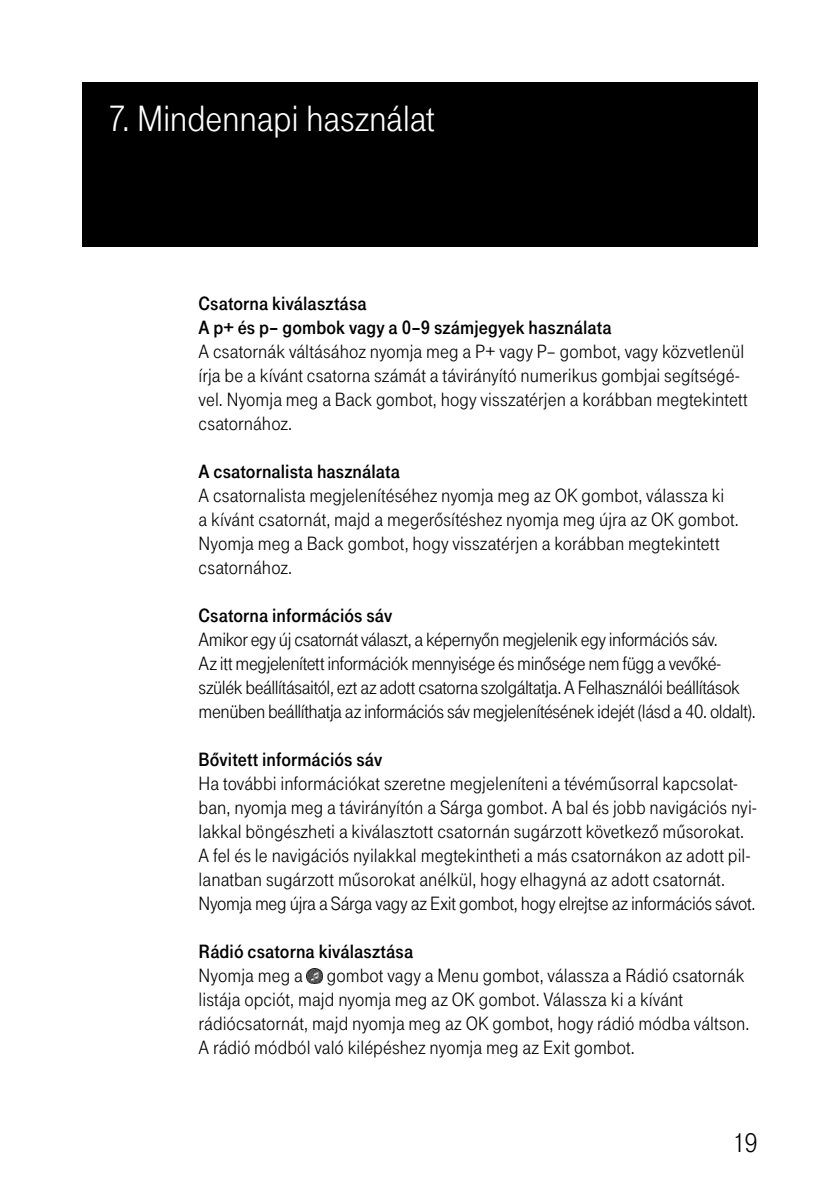
<style>
.page{position:relative;width:840px;height:1191px;background:#fff}
.page>*{position:absolute;margin:0;border:0;box-sizing:border-box;transform-origin:0 0}
.t1{font:38px "Tele Grotesk H Norm";letter-spacing:-.005em;color:#fff}
.t2{font:28px "Tele Grotesk H Norm";color:#000}
.t3{font:20px/24px "Tele Grotesk H Norm";letter-spacing:.005em;color:#000}
.t4{font:20px/24px "Tele Grotesk H Norm";letter-spacing:-.02em;color:#000}
.t5{font:20px/24px "Tele Grotesk H Fett";letter-spacing:.005em;color:#000}
</style>
<div class="page">
<img style="left:307px;top:968px;width:16px;height:15px">
<div style="left:82px;top:82px;width:675px;height:165px;background:#000"></div>
<h1 class="t1" style="left:108px;top:97px;width:328px">7. Mindennapi használat</h1>
<p class="t5" style="left:198px;top:291px;width:414px">Csatorna kiválasztása<br>A p+ és p– gombok vagy a 0–9 számjegyek használata</p>
<p class="t3" style="left:198px;top:339px;width:550px">A csatornák váltásához nyomja meg a P+ vagy P– gombot, vagy közvetlenül írja be a kívánt csatorna számát a távirányító numerikus gombjai segítségé&shy;vel. Nyomja meg a Back gombot, hogy visszatérjen a korábban megtekintett csatornához.</p>
<p class="t5" style="left:198px;top:459px;width:203px">A csatornalista használata</p>
<p class="t3" style="left:198px;top:483px;width:541px">A csatornalista megjelenítéséhez nyomja meg az OK gombot, válassza ki<br>a kívánt csatornát, majd a megerôsítéshez nyomja meg újra az OK gombot.<br>Nyomja meg a Back gombot, hogy visszatérjen a korábban megtekintett csatornához.</p>
<p class="t5" style="left:198px;top:603px;width:195px">Csatorna információs sáv</p>
<p class="t4" style="left:198px;top:627px;width:558px">Amikor egy új csatornát választ, a képernyôn megjelenik egy információs sáv.<br>Az itt megjelenített információk mennyisége és minôsége nem függ a vevôké&shy;szülék beállításaitól, ezt az adott csatorna szolgáltatja. A Felhasználói beállítások menüben beállíthatja az információs sáv megjelenítésének idejét (lásd a 40. oldalt).</p>
<p class="t5" style="left:198px;top:747px;width:185px">Bôvitett információs sáv</p>
<p class="t3" style="left:198px;top:771px;width:559px">Ha további információkat szeretne megjeleníteni a tévémûsorral kapcsolat&shy;ban, nyomja meg a távirányítón a Sárga gombot. A bal és jobb navigációs nyi&shy;lakkal böngészheti a kiválasztott csatornán sugárzott következô mûsorokat.<br>A fel és le navigációs nyilakkal megtekintheti a más csatornákon az adott pil&shy;lanatban sugárzott mûsorokat anélkül, hogy elhagyná az adott csatornát.<br>Nyomja meg újra a Sárga vagy az Exit gombot, hogy elrejtse az információs sávot.</p>
<p class="t5" style="left:198px;top:939px;width:216px">Rádió csatorna kiválasztása</p>
<p class="t3" style="left:198px;top:963px;width:552px">Nyomja meg a gombot vagy a Menu gombot, válassza a Rádió csatornák listája opciót, majd nyomja meg az OK gombot. Válassza ki a kívánt rádiócsatornát, majd nyomja meg az OK gombot, hogy rádió módba váltson.<br>A rádió módból való kilépéshez nyomja meg az Exit gombot.</p>
<h2 class="t2" style="left:732px;top:1126px;width:26px">19</h2>
</div>
